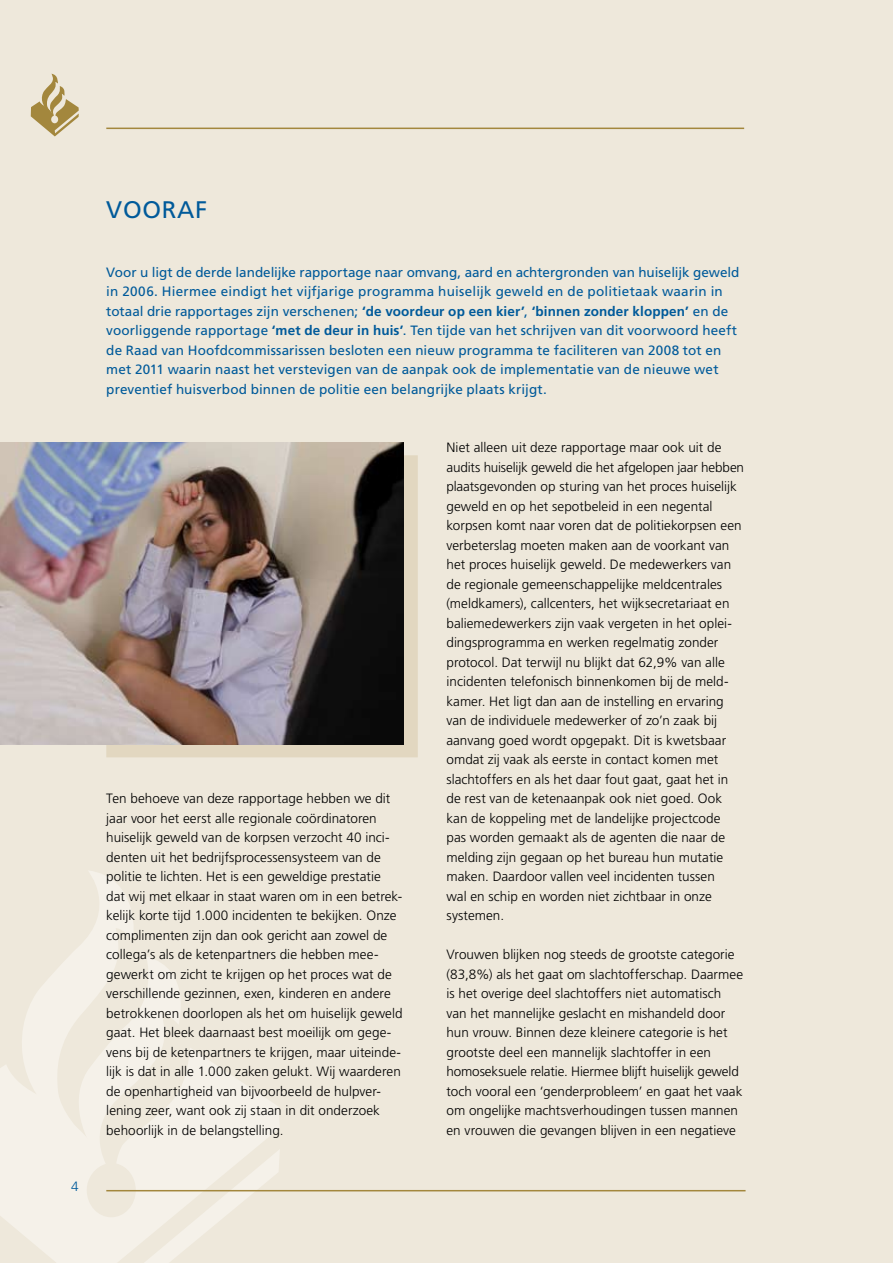
<style>
.page{position:relative;width:893px;height:1263px;background:#eee8db}
.page>*{position:absolute;margin:0;border:0;box-sizing:border-box;transform-origin:0 0}
.t1{font:24px "Frutiger";color:#005a9a}
.t2{font:300 13.5px/19.5px "Frutiger";color:#000}
.t3{font:13.5px/19.5px "Frutiger";letter-spacing:.01em;color:#005a9a}
.s1{font-weight:700}
</style>
<div class="page">
<svg style="left:22px;top:871px;width:159px;height:176px"></svg>
<svg style="left:0;top:1047px;width:280px;height:216px;fill:#f5f1e9"></svg>
<div style="left:107px;top:456px;width:310px;height:301px;background:#e2d7c0"></div>
<div style="left:106px;top:455px;width:312px;height:302px;border:2px solid #e2d7c0"></div>
<hr style="left:106px;top:128px;width:638px;height:1px;background:#a3873d">
<hr style="left:106px;top:1190px;width:640px;height:1px;background:#a3873d">
<svg style="left:31px;top:74px;width:48px;height:62px"></svg>
<img style="left:0;top:442px;width:404px;height:303px">
<h1 class="t1" style="left:106px;top:196px;width:19px">VOORA</h1>
<h1 class="t1" style="left:195px;top:196px;width:13px">F</h1>
<p class="t3" style="left:106px;top:262px;width:635px">Voor u ligt de derde landelijke rapportage naar omvang, aard en achtergronden van huiselijk geweld in 2006. H iermee eindigt het vijfjarige programma huiselijk geweld en de politietaak waarin in totaal drie rappor-tages zijn verschenen; <span class="s1">‘de voordeur op een kier’</span>, <span class="s1">‘binnen zonder kloppen’</span> en de voorliggende rapportage <span class="s1">‘met de deur in huis’</span>. Ten tijde van het schrijven van dit voorwoord heeft de Raad van Hoofdcommissarissen besloten een nieuw programma te faciliteren van 2008 tot en met 2011 waarin naast het verstevigen van de aanpak ook de implementatie van de nieuwe wet preventief huisverbod binnen de politie een belangrijke plaats krijgt.</p>
<p class="t2" style="left:106px;top:789px;width:298px">Ten behoeve van deze rapportage hebben we dit jaar voor het eerst alle regionale coördinatoren huiselijk geweld van de korpsen verzocht 40 inci&shy;denten uit het bedrijfsprocessensysteem van de politie te lichten. Het is een geweldige prestatie dat wij met elkaar in staat waren om in een betrek&shy;kelijk korte tijd 1 .000 incidenten te bekijken. Onze complimenten zijn dan ook gericht aan zowel de collega’s als de ketenpartners die hebben mee&shy;gewerkt om zicht te krijgen op het proces wat de verschillende gezinnen, exen, kinderen en andere betrokkenen doorlopen als het om huiselijk geweld gaat. Het bleek daarnaast best moeilijk om gege&shy;vens bij de ketenpartners te krijgen, maar uiteinde&shy;lijk is dat in alle 1 .000 zaken gelukt. Wij waarderen de openhartigheid van bijvoorbeeld de hulpver&shy;lening zeer, want ook zij staan in dit onderzoek behoorlijk in de belangstelling.</p>
<p class="t2" style="left:446px;top:438px;width:299px">Niet alleen uit deze rapportage maar ook uit de audits huiselijk geweld die het afgelopen jaar hebben plaatsgevonden op sturing van het proces huiselijk geweld en op het sepotbeleid in een negental korpsen komt naar voren dat de politiekorpsen een verbeterslag moeten maken aan de voorkant van het proces huiselijk geweld. De medewerkers van de regionale gemeenschappelijke meldcentrales (meldkamers), callcenters, het wijksecretariaat en baliemedewerkers zijn vaak vergeten in het oplei&shy;dingsprogramma en werken regelmatig zonder protocol. Dat terwijl nu blijkt dat 62,9% van alle incidenten telefonisch binnenkomen bij de meld&shy;kamer. Het ligt dan aan de instelling en ervaring van de individuele medewerker of zo’n zaak bij aanvang goed wordt opgepakt. Dit is kwetsbaar omdat zij vaak als eerste in contact komen met slachtoffers en als het daar fout gaat, gaat het in de rest van de ketenaanpak ook niet goed. Ook kan de koppeling met de landelijke projectcode<br>pas worden gemaakt als de agenten die naar de melding zijn gegaan op het bureau hun mutatie maken. Daardoor vallen veel incidenten tussen<br>wal en schip en worden niet zichtbaar in onze systemen.</p>
<p class="t2" style="left:446px;top:945px;width:298px">Vrouwen blijken nog steeds de grootste categorie (83,8%) als het gaat om slachtofferschap. Daarmee is het overige deel slachtoffers niet automatisch van het mannelijke geslacht en mishandeld door hun vrouw. Binnen deze kleinere categorie is het grootste deel een mannelijk slachtoffer in een homoseksuele relatie. Hiermee blijft huiselijk geweld toch vooral een ‘genderprobleem’ en gaat het vaak om ongelijke machtsverhoudingen tussen mannen en vrouwen die gevangen blijven in een negatieve</p>
</div>
